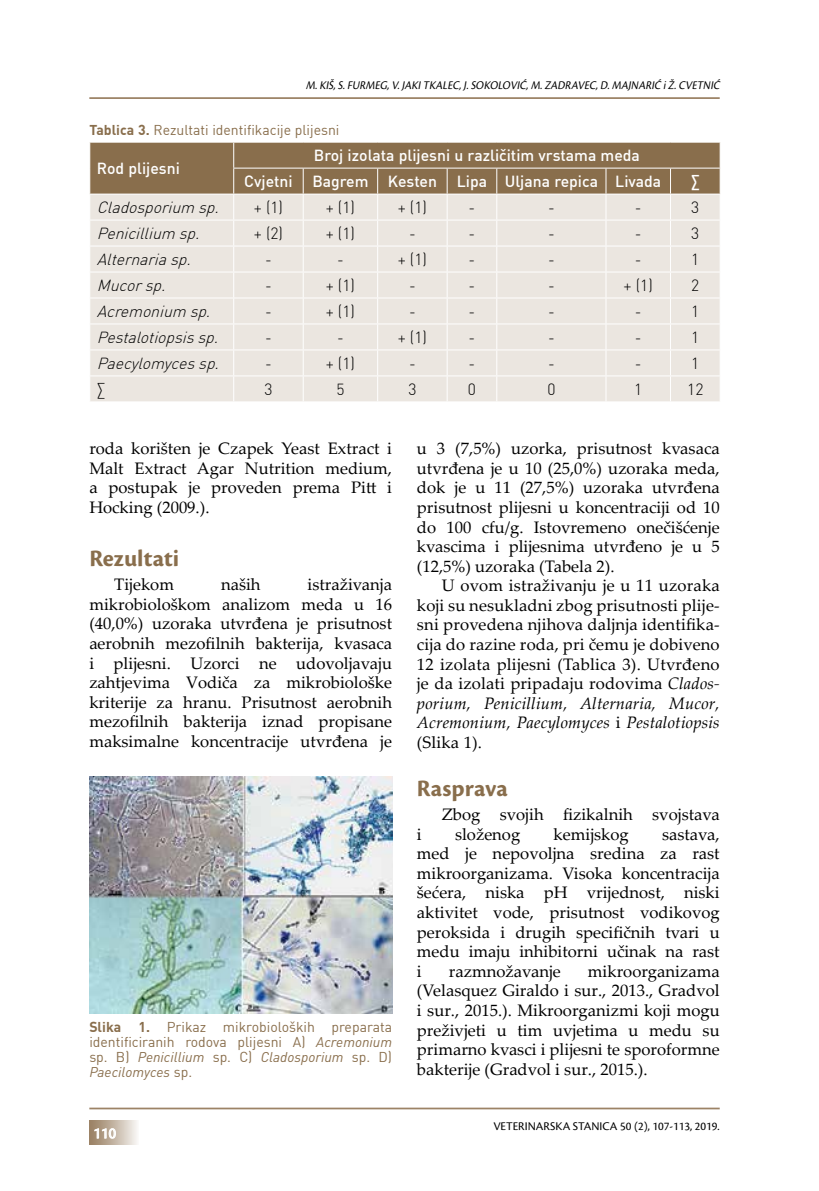
<style>
.page{position:relative;width:819px;height:1191px;background:#fff}
.page>*{position:absolute;margin:0;border:0;box-sizing:border-box;transform-origin:0 0}
.t1{font:700 24.5px "Cronos Pro";letter-spacing:.005em;color:#896e4c}
.t2{font:16.62px/19.6px "Palatino Linotype";color:#000;text-align:justify}
.t3{font:italic 15.75px "DIN Lt";color:#000}
.t4{font:700 15.75px/25.9px "DINLT";color:#fff}
.t5{font:15.75px "DIN Lt";color:#000}
.t6{font:15.75px "Cronos Pro";color:#fff}
.t7{font:14px/14.9px "DIN";color:#896e4c;text-align:justify}
.t8{font:italic 12.25px "Cronos Pro";color:#000;scale:.9 1}
.t9{font:12.25px "Cronos Pro";color:#000}
.s1{font-weight:700}
.s2{font-style:italic}
</style>
<div class="page">
<hr style="left:89px;top:1107px;width:630px;height:2px;background:#9c8366">
<hr style="left:89px;top:97px;width:630px;height:2px;background:#9c8366">
<div style="left:89px;top:1120px;width:50px;height:25px;background:linear-gradient(to right,#94795a,#f6f3f1)"></div>
<svg style="left:94px;top:1127px;width:22px;height:12px"></svg>
<svg style="left:89px;top:142px;width:631px;height:259px;background:#d9d0c5"></svg>
<img style="left:89px;top:776px;width:303px;height:237px">
<p class="t8" style="left:306px;top:78px;width:464px">M.KIŠ,S.FURM EG,V.JAKITKALEC,J .SOKOLOVIĆ,M.ZADRAVEC,D.MAJNARIĆ IŽ.CVETNIĆ</p>
<p class="t7" style="left:89px;top:122px;width:252px"><span class="s1">Tablica 3.</span> Rezultati identifikacije plijesni</p>
<p class="t4" style="left:97px;top:155px;width:85px">Rod plijesni</p>
<p class="t4" style="left:244px;top:142px;width:397px;text-indent:70px">Broj izolata plijesni u različitim vrstama meda<br>Cvjetni Bagrem Kesten</p>
<p class="t4" style="left:457px;top:168px;width:206px">Lipa Uljana repica Livada</p>
<p class="t4" style="left:691px;top:168px;width:10px">∑</p>
<p class="t3" style="left:97px;top:197px;width:129px">Cladosporium sp.</p>
<p class="t5" style="left:254px;top:197px;width:31px">+ (1)</p>
<p class="t5" style="left:326px;top:197px;width:31px">+ (1)</p>
<p class="t5" style="left:398px;top:197px;width:31px">+ (1)</p>
<p class="t5" style="left:468px;top:197px;width:8px">-</p>
<p class="t5" style="left:548px;top:197px;width:8px">-</p>
<p class="t5" style="left:635px;top:197px;width:8px">-</p>
<p class="t5" style="left:691px;top:197px;width:10px">3</p>
<p class="t3" style="left:97px;top:223px;width:109px">Penicillium sp.</p>
<p class="t5" style="left:254px;top:223px;width:31px">+ (2)</p>
<p class="t5" style="left:326px;top:223px;width:31px">+ (1)</p>
<p class="t5" style="left:409px;top:223px;width:8px">-</p>
<p class="t5" style="left:468px;top:223px;width:8px">-</p>
<p class="t5" style="left:548px;top:223px;width:8px">-</p>
<p class="t5" style="left:635px;top:223px;width:8px">-</p>
<p class="t5" style="left:691px;top:223px;width:10px">3</p>
<p class="t3" style="left:97px;top:249px;width:101px">Alternariasp.</p>
<p class="t5" style="left:265px;top:249px;width:8px">-</p>
<p class="t5" style="left:337px;top:249px;width:8px">-</p>
<p class="t5" style="left:398px;top:249px;width:31px">+ (1)</p>
<p class="t5" style="left:468px;top:249px;width:8px">-</p>
<p class="t5" style="left:548px;top:249px;width:8px">-</p>
<p class="t5" style="left:635px;top:249px;width:8px">-</p>
<p class="t5" style="left:691px;top:249px;width:10px">1</p>
<p class="t3" style="left:97px;top:275px;width:75px">Mucorsp.</p>
<p class="t5" style="left:265px;top:275px;width:8px">-</p>
<p class="t5" style="left:326px;top:275px;width:31px">+ (1)</p>
<p class="t5" style="left:409px;top:275px;width:8px">-</p>
<p class="t5" style="left:468px;top:275px;width:8px">-</p>
<p class="t5" style="left:548px;top:275px;width:8px">-</p>
<p class="t5" style="left:623px;top:275px;width:31px">+ (1)</p>
<p class="t5" style="left:691px;top:275px;width:10px">2</p>
<p class="t3" style="left:97px;top:301px;width:120px">Acremonium sp.</p>
<p class="t5" style="left:265px;top:301px;width:8px">-</p>
<p class="t5" style="left:326px;top:301px;width:31px">+ (1)</p>
<p class="t5" style="left:409px;top:301px;width:8px">-</p>
<p class="t5" style="left:468px;top:301px;width:8px">-</p>
<p class="t5" style="left:548px;top:301px;width:8px">-</p>
<p class="t5" style="left:635px;top:301px;width:8px">-</p>
<p class="t5" style="left:691px;top:301px;width:10px">1</p>
<p class="t3" style="left:97px;top:327px;width:128px">Pestalotiopsissp.</p>
<p class="t5" style="left:265px;top:327px;width:8px">-</p>
<p class="t5" style="left:337px;top:327px;width:8px">-</p>
<p class="t5" style="left:398px;top:327px;width:31px">+ (1)</p>
<p class="t5" style="left:468px;top:327px;width:8px">-</p>
<p class="t5" style="left:548px;top:327px;width:8px">-</p>
<p class="t5" style="left:635px;top:327px;width:8px">-</p>
<p class="t5" style="left:691px;top:327px;width:10px">1</p>
<p class="t3" style="left:97px;top:353px;width:129px">Paecylomycessp.</p>
<p class="t5" style="left:265px;top:353px;width:8px">-</p>
<p class="t5" style="left:326px;top:353px;width:31px">+ (1)</p>
<p class="t5" style="left:409px;top:353px;width:8px">-</p>
<p class="t5" style="left:468px;top:353px;width:8px">-</p>
<p class="t5" style="left:548px;top:353px;width:8px">-</p>
<p class="t5" style="left:635px;top:353px;width:8px">-</p>
<p class="t5" style="left:691px;top:353px;width:10px">1</p>
<p class="t5" style="left:97px;top:379px;width:10px">∑</p>
<p class="t5" style="left:264px;top:379px;width:10px">3</p>
<p class="t5" style="left:336px;top:379px;width:10px">5</p>
<p class="t5" style="left:408px;top:379px;width:10px">3</p>
<p class="t5" style="left:468px;top:379px;width:10px">0</p>
<p class="t5" style="left:547px;top:379px;width:10px">0</p>
<p class="t5" style="left:634px;top:379px;width:10px">1</p>
<p class="t5" style="left:687px;top:379px;width:18px">12</p>
<p class="t2" style="left:89px;top:438px;width:304px">roda korišten je Czapek Yeast Extract i Malt Extract Agar Nutrition medium, a postupak je proveden prema Pitt i Hocking (2009.).</p>
<h1 class="t1" style="left:89px;top:544px;width:91px">Rezultati</h1>
<p class="t2" style="left:114px;top:574px;width:61px">Tijekom</p>
<p class="t2" style="left:221px;top:574px;width:41px">naših</p>
<p class="t2" style="left:89px;top:574px;width:304px;text-indent:218px">istraživanja mikrobiološkom analizom meda u 16 (40,0%) uzoraka utvrđena je prisutnost aerobnih mezofilnih bakterija, kvasaca i plijesni. Uzorci ne udovoljavaju zahtjevima Vodiča za mikrobiološke kriterije za hranu. Prisutnost aerobnih mezofilnih bakterija iznad propisane maksimalne koncentracije utvrđena je</p>
<p class="t7" style="left:89px;top:1019px;width:304px"><span class="s1">Slika 1.</span> Prikaz mikrobioloških preparata identificiranih rodova plijesni A) <span class="s2">Acremonium </span>sp. B) <span class="s2">Penicillium</span> sp. C) <span class="s2">Cladosporium</span> sp. D)<br><span class="s2">Paecilomyces</span> sp.</p>
<p class="t6" style="left:93px;top:1124px;width:24px">110</p>
<p class="t2" style="left:417px;top:438px;width:304px">u 3 (7,5%) uzorka, prisutnost kvasaca utvrđena je u 10 (25,0%) uzoraka meda, dok je u 11 (27,5%) uzoraka utvrđena prisutnost plijesni u koncentraciji od 10 do 100 cfu/g. Istovremeno onečišćenje kvascima i plijesnima utvrđeno je u 5 (12,5%) uzoraka (Tabela 2).</p>
<p class="t2" style="left:417px;top:575px;width:304px;text-indent:25px">U ovom istraživanju je u 11 uzoraka koji su nesukladni zbog prisutnosti plije&shy;sni provedena njihova daljnja identifika&shy;cija do razine roda, pri čemu je dobiveno 12 izolata plijesni (Tablica 3). Utvrđeno je da izolati pripadaju rodovima <span class="s2">Clados&shy;porium, Penicillium, Alternaria, Mucor, Acremonium, Paecylomyces</span> i <span class="s2">Pestalotiopsis </span>(Slika 1).</p>
<h1 class="t1" style="left:417px;top:774px;width:92px">Rasprava</h1>
<p class="t2" style="left:441px;top:804px;width:279px">Zbog svojih fizikalnih svojstava</p>
<p class="t2" style="left:417px;top:823px;width:6px">i</p>
<p class="t2" style="left:455px;top:823px;width:67px">složenog</p>
<p class="t2" style="left:553px;top:823px;width:77px">kemijskog</p>
<p class="t2" style="left:417px;top:823px;width:304px;text-indent:245px">sastava, med je nepovoljna sredina za rast mikroorganizama. Visoka koncentracija šećera, niska pH vrijednost, niski aktivitet vode, prisutnost vodikovog peroksida i drugih specifičnih tvari u medu imaju inhibitorni učinak na rast i</p>
<p class="t2" style="left:449px;top:960px;width:114px">razmnožavanje</p>
<p class="t2" style="left:417px;top:960px;width:304px;text-indent:171px">mikroorganizama (Velasquez Giraldo i sur., 2013., Gradvol i sur., 2015.). Mikroorganizmi koji mogu preživjeti u tim uvjetima u medu su primarno kvasci i plijesni te sporoformne bakterije (Gradvol i sur., 2015.).</p>
<p class="t9" style="left:493px;top:1119px;width:27px">VETERINAR</p>
<p class="t9" style="left:550px;top:1119px;width:42px">SKA STANICA</p>
<p class="t9" style="left:620px;top:1119px;width:101px">50 (2), 107-113, 2019.</p>
</div>
